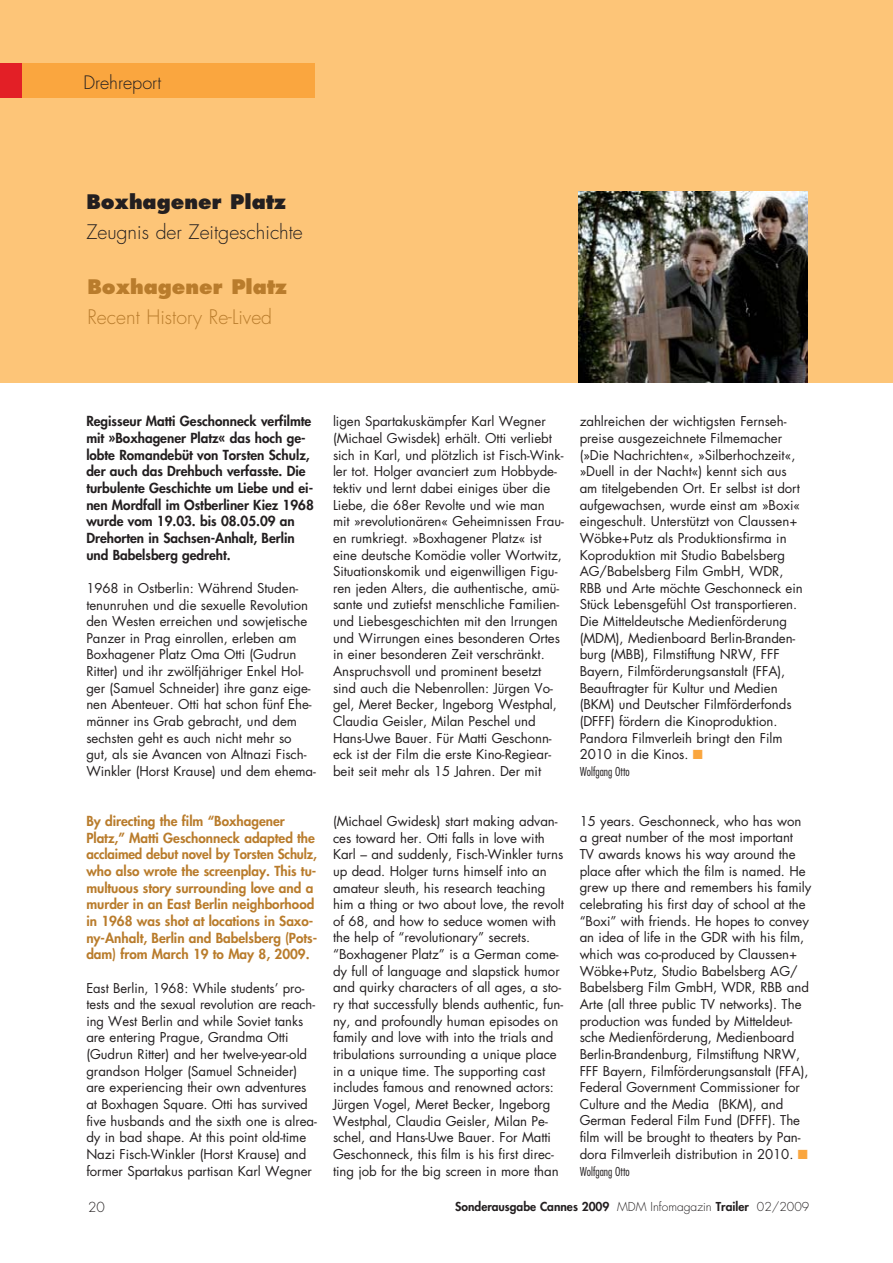
<style>
.page{position:relative;width:893px;height:1263px;background:#fff}
.page>*{position:absolute;margin:0;border:0;box-sizing:border-box;transform-origin:0 0}
.t1{font:300 19.5px "Futura";color:#231f20}
.t2{font:300 19.5px "Futura";color:#b97c2c}
.t3{font:800 19.5px "Futura LT";color:#b97c2c}
.t4{font:800 19.5px "Futura LT";color:#231f20}
.t5{font:300 18px "Futura";color:#231f20}
.t6{font:800 13.5px/16.6px "Futura";color:#b97c2c}
.t7{font:800 13.5px/16.6px "Futura";color:#231f20}
.t8{font:300 13.5px "Futura";color:#231f20}
.t9{font:13.2px/16.6px "Futura LT";letter-spacing:-.005em;color:#231f20}
.t10{font:800 12px "Futura";color:#231f20}
.t11{font:300 condensed 12px "Futura";color:#231f20}
.s1{color:#faa63f}
.s2{font-weight:300}
</style>
<div class="page">
<div style="left:0;top:0;width:892px;height:383px;background:#fdc578"></div>
<div style="left:0;top:64px;width:314px;height:34px;background:#faa63f"></div>
<div style="left:0;top:64px;width:21px;height:34px;background:#e31f26"></div>
<img style="left:578px;top:191px;width:230px;height:192px">
<h2 class="t5" style="left:83px;top:74px;width:79px">Drehreport</h2>
<h1 class="t4" style="left:86px;top:193px;width:201px">Boxhagener Platz</h1>
<h1 class="t1" style="left:86px;top:223px;width:218px">Zeugnis der Zeitgeschichte</h1>
<h1 class="t3" style="left:87px;top:278px;width:201px">Boxhagener Platz</h1>
<h1 class="t2" style="left:87px;top:308px;width:186px">Recent History Re-Lived</h1>
<p class="t7" style="left:86px;top:414px;width:229px">Regisseur Matti Geschonneck verfilmte mit »Boxhagener Platz« das hoch ge&shy;lobte Romandebüt von Torsten Schulz, der auch das Drehbuch verfasste. Die turbulente Geschichte um Liebe und ei&shy;nen Mordfall im Ostberliner Kiez 1968 wurde vom 19.03. bis 08.05.09 an Drehorten in Sachsen-Anhalt, Berlin und Babelsberg gedreht.</p>
<p class="t9" style="left:86px;top:581px;width:231px">1968 in Ostberlin: Während Studen&shy;tenunruhen und die sexuelle Revolution den Westen erreichen und sowjetische Panzer in Prag einrollen, erleben am Boxhagener Platz Oma Otti (Gudrun Ritter) und ihr zwölfjähriger Enkel Hol&shy;ger (Samuel Schneider) ihre ganz eige&shy;nen Abenteuer. Otti hat schon fünf Ehe&shy;männer ins Grab gebracht, und dem sechsten geht es auch nicht mehr so gut, als sie Avancen von Altnazi Fisch-Winkler (Horst Krause) und dem ehema-</p>
<p class="t6" style="left:86px;top:814px;width:232px">By directing the film “Boxhagener Platz,” Matti Geschonneck adapted the acclaimed debut novel by Torsten Schulz, who also wrote the screenplay. This tu&shy;multuous story surrounding love and a murder in an East Berlin neighborhood in 1968 was shot at locations in Saxo&shy;ny-Anhalt, Berlin and Babelsberg (Pots&shy;dam) from March 19 to May 8, 2009.</p>
<p class="t9" style="left:86px;top:980px;width:232px">East Berlin, 1968: While students’ pro&shy;tests and the sexual revolution are reach&shy;ing West Berlin and while Soviet tanks are entering Prague, Grandma Otti (Gudrun Ritter) and her twelve-year-old grandson Holger (Samuel Schneider) are experiencing their own adventures at Boxhagen Square. Otti has survived five husbands and the sixth one is alrea&shy;dy in bad shape. At this point old-time Nazi Fisch-Winkler (Horst Krause) and former Spartakus partisan Karl Wegner</p>
<p class="t9" style="left:333px;top:414px;width:232px">ligen Spartakuskämpfer Karl Wegner (Michael Gwisdek) erhält. Otti verliebt sich in Karl, und plötzlich ist Fisch-Wink&shy;ler tot. Holger avanciert zum Hobbyde&shy;tektiv und lernt dabei einiges über die Liebe, die 68er Revolte und wie man mit »revolutionären« Geheimnissen Frau&shy;en rumkriegt. »Boxhagener Platz« ist eine deutsche Komödie voller Wortwitz, Situationskomik und eigenwilligen Figu&shy;ren jeden Alters, die authentische, amü&shy;sante und zutiefst menschliche Familien&shy;und Liebesgeschichten mit den Irrungen und Wirrungen eines besonderen Ortes in einer besonderen Zeit verschränkt.<br>Anspruchsvoll und prominent besetzt sind auch die Nebenrollen: Jürgen Vo&shy;gel, Meret Becker, Ingeborg Westphal, Claudia Geisler, Milan Peschel und Hans-Uwe Bauer. Für Matti Geschonn&shy;eck ist der Film die erste Kino-Regiear&shy;beit seit mehr als 15 Jahren. Der mit</p>
<p class="t9" style="left:580px;top:414px;width:225px">zahlreichen der wichtigsten Fernseh&shy;preise ausgezeichnete Filmemacher (»Die Nachrichten«, »Silberhochzeit«, »Duell in der Nacht«) kennt sich aus am titelgebenden Ort. Er selbst ist dort aufgewachsen, wurde einst am »Boxi« eingeschult. Unterstützt von Claussen+ Wöbke+Putz als Produktionsfirma in Koproduktion mit Studio Babelsberg AG/Babelsberg Film GmbH, WDR, RBB und Arte möchte Geschonneck ein Stück Lebensgefühl Ost transportieren.<br>Die Mitteldeutsche Medienförderung (MDM), Medienboard Berlin-Branden&shy;burg (MBB), Filmstiftung NRW, FFF Bayern, Filmförderungsanstalt (FFA), Beauftragter für Kultur und Medien (BKM) und Deutscher Filmförderfonds (DFFF) fördern die Kinoproduktion.<br>Pandora Filmverleih bringt den Film 2010 in die Kinos. <span class="s1">■</span></p>
<p class="t11" style="left:580px;top:766px;width:52px">Wolfgang Otto</p>
<p class="t9" style="left:333px;top:814px;width:232px">(Michael Gwidesk) start making advan&shy;ces toward her. Otti falls in love with Karl – and suddenly, Fisch-Winkler turns up dead. Holger turns himself into an amateur sleuth, his research teaching him a thing or two about love, the revolt of 68, and how to seduce women with the help of “revolutionary” secrets. “Boxhagener Platz” is a German come&shy;dy full of language and slapstick humor and quirky characters of all ages, a sto&shy;ry that successfully blends authentic, fun&shy;ny, and profoundly human episodes on family and love with into the trials and tribulations surrounding a unique place in a unique time. The supporting cast includes famous and renowned actors:<br>Jürgen Vogel, Meret Becker, Ingeborg Westphal, Claudia Geisler, Milan Pe&shy;schel, and Hans-Uwe Bauer. For Matti Geschonneck, this film is his first direc&shy;ting job for the big screen in more than</p>
<p class="t9" style="left:580px;top:814px;width:233px">15 years. Geschonneck, who has won a great number of the most important<br>TV awards knows his way around the place after which the film is named. He grew up there and remembers his family celebrating his first day of school at the “Boxi” with friends. He hopes to convey an idea of life in the GDR with his film, which was co-produced by Claussen+ Wöbke+Putz, Studio Babelsberg AG/ Babelsberg Film GmbH, WDR, RBB and Arte (all three public TV networks). The production was funded by Mitteldeut&shy;sche Medienförderung, Medienboard Berlin-Brandenburg, Filmstiftung NRW, FFF Bayern, Filmförderungsanstalt (FFA), Federal Government Commissioner for Culture and the Media (BKM), and German Federal Film Fund (DFFF). The film will be brought to theaters by Pan&shy;dora Filmverleih distribution in 2010. <span class="s1">■</span></p>
<p class="t11" style="left:580px;top:1166px;width:52px">Wolfgang Otto</p>
<p class="t8" style="left:88px;top:1201px;width:18px">20</p>
<p class="t10" style="left:455px;top:1201px;width:356px">Sonderausgabe Cannes 2009 <span class="s2">MDM Infomagazin</span> Trailer <span class="s2">02/2009</span></p>
</div>
